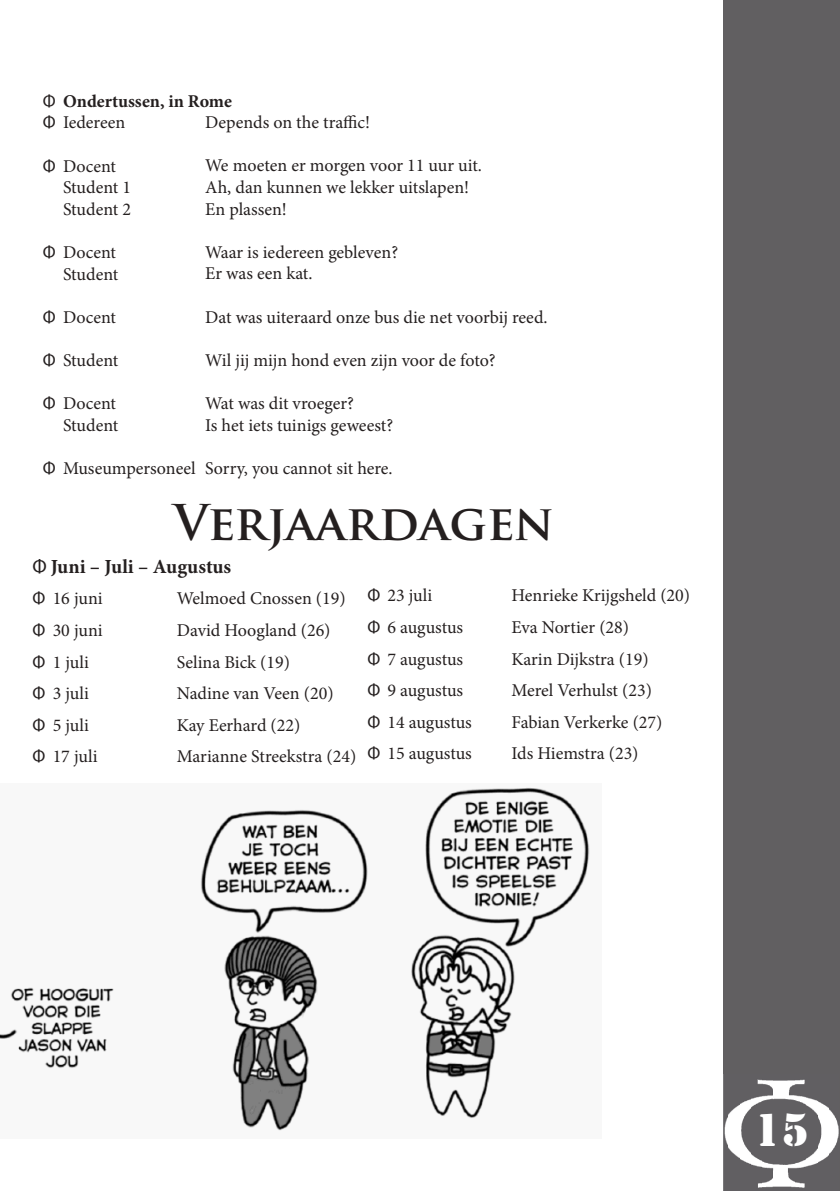
<style>
.page{position:relative;width:840px;height:1191px;background:#fff}
.page>*{position:absolute;margin:0;border:0;box-sizing:border-box;transform-origin:0 0}
.t1{font:700 48px "Trajan Pro";color:#241f1f}
.t2{font:48px "Stencil";color:#fff}
.t3{font:700 20px "Minion Pro";color:#241f1f}
.t4{font:18px/21.6px "Minion Pro";color:#241f1f}
.t5{font:700 18px/21.6px "Minion Pro";color:#241f1f}
.s1{font-family:"Myriad Pro";font-weight:400}
.s2{font-weight:400}
.s3{font-family:"Myriad Pro"}
</style>
<div class="page">
<div style="left:722px;top:0;width:117px;height:1191px;background:#615f61"></div>
<img style="left:723px;top:1074px;width:115px;height:117px">
<img style="left:0;top:787px;width:590px;height:344px">
<p class="t5" style="left:43px;top:90px;width:190px"><span class="s1">Φ</span> Ondertussen, in Rome<br><span class="s1">Φ</span> <span class="s2">Iedereen</span></p>
<p class="t4" style="left:63px;top:155px;width:70px;text-indent:-20px"><span class="s3">Φ</span> Docent<br>Student 1<br>Student 2</p>
<p class="t4" style="left:43px;top:241px;width:77px;text-align:right"><span class="s3">Φ</span> Docent<br>Student</p>
<p class="t4" style="left:43px;top:306px;width:74px"><span class="s3">Φ</span> Docent</p>
<p class="t4" style="left:43px;top:349px;width:77px"><span class="s3">Φ</span> Student</p>
<p class="t4" style="left:43px;top:393px;width:77px;text-align:right"><span class="s3">Φ</span> Docent<br>Student</p>
<p class="t4" style="left:43px;top:457px;width:154px"><span class="s3">Φ</span> Museumpersoneel</p>
<p class="t4" style="left:205px;top:112px;width:166px">Depends on the traffic!</p>
<p class="t4" style="left:205px;top:155px;width:278px">We moeten er morgen voor 11 uur uit.<br>Ah, dan kunnen we lekker uitslapen!<br>En plassen!</p>
<p class="t4" style="left:205px;top:241px;width:194px">Waar is iedereen gebleven?<br>Er was een kat.</p>
<p class="t4" style="left:205px;top:306px;width:344px">Dat was uiteraard onze bus die net voorbij reed.</p>
<p class="t4" style="left:205px;top:349px;width:292px">Wil jij mijn hond even zijn voor de foto?</p>
<p class="t4" style="left:205px;top:393px;width:189px">Wat was dit vroeger?<br>Is het iets tuinigs geweest?</p>
<p class="t4" style="left:205px;top:457px;width:189px">Sorry, you cannot sit here.</p>
<h1 class="t1" style="left:174px;top:493px;width:381px">Verjaardagen</h1>
<p class="t4" style="left:367px;top:585px;width:66px"><span class="s3">Φ</span> 23 juli</p>
<p class="t4" style="left:511px;top:585px;width:180px">Henrieke Krijgsheld (20)</p>
<p class="t4" style="left:367px;top:616px;width:97px"><span class="s3">Φ</span> 6 augustus</p>
<p class="t4" style="left:511px;top:616px;width:119px">Eva Nortier (28)</p>
<p class="t4" style="left:367px;top:648px;width:97px"><span class="s3">Φ</span> 7 augustus</p>
<p class="t4" style="left:511px;top:648px;width:139px">Karin Dijkstra (19)</p>
<p class="t4" style="left:367px;top:679px;width:97px"><span class="s3">Φ</span> 9 augustus</p>
<p class="t4" style="left:511px;top:679px;width:142px">Merel Verhulst (23)</p>
<p class="t4" style="left:367px;top:711px;width:106px"><span class="s3">Φ</span> 14 augustus</p>
<p class="t4" style="left:511px;top:711px;width:152px">Fabian Verkerke (27)</p>
<p class="t4" style="left:367px;top:743px;width:106px"><span class="s3">Φ</span> 15 augustus</p>
<p class="t4" style="left:511px;top:743px;width:128px">Ids Hiemstra (23)</p>
<p class="t3" style="left:33px;top:552px;width:200px"><span class="s1">Φ</span> Juni – Juli – Augustus</p>
<p class="t4" style="left:33px;top:588px;width:72px"><span class="s3">Φ</span> 16 juni</p>
<p class="t4" style="left:177px;top:588px;width:170px">Welmoed Cnossen (19)</p>
<p class="t4" style="left:33px;top:619px;width:72px"><span class="s3">Φ</span> 30 juni</p>
<p class="t4" style="left:177px;top:619px;width:155px">David Hoogland (26)</p>
<p class="t4" style="left:33px;top:651px;width:58px"><span class="s3">Φ</span> 1 juli</p>
<p class="t4" style="left:177px;top:651px;width:115px">Selina Bick (19)</p>
<p class="t4" style="left:33px;top:682px;width:58px"><span class="s3">Φ</span> 3 juli</p>
<p class="t4" style="left:177px;top:682px;width:158px">Nadine van Veen (20)</p>
<p class="t4" style="left:33px;top:714px;width:58px"><span class="s3">Φ</span> 5 juli</p>
<p class="t4" style="left:177px;top:714px;width:125px">Kay Eerhard (22)</p>
<p class="t4" style="left:33px;top:746px;width:66px"><span class="s3">Φ</span> 17 juli</p>
<p class="t4" style="left:177px;top:746px;width:181px">Marianne Streekstra (24)</p>
<h1 class="t2" style="left:753px;top:1102px;width:57px">15</h1>
</div>
